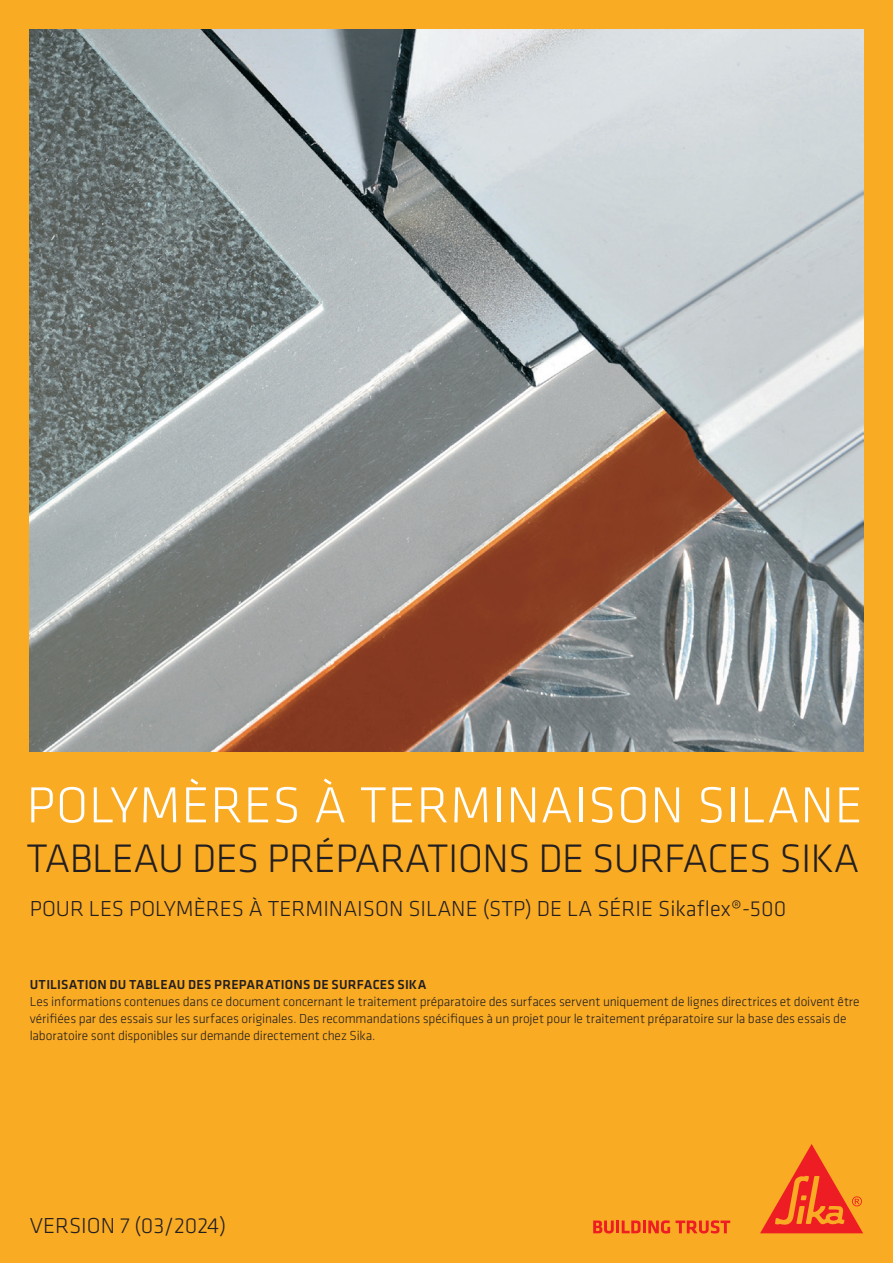
<style>
.page{position:relative;width:893px;height:1263px;background:#faab24}
.page>*{position:absolute;margin:0;border:0;box-sizing:border-box;transform-origin:0 0}
.t1{font:300 52.5px "Klavika";letter-spacing:.015em;color:#fff}
.t2{font:300 41.25px "Klavika";letter-spacing:-.015em;color:#231f20}
.t3{font:300 22.5px "Klavika";color:#231f20}
.t4{font:300 13.5px/17px "Klavika";letter-spacing:-.01em;color:#231f20}
.t5{font:500 13.5px "Klavika";letter-spacing:.015em;color:#231f20}
</style>
<div class="page">
<svg style="left:593px;top:1220px;width:137px;height:13px"></svg>
<svg style="left:760px;top:1144px;width:103px;height:89px"></svg>
<img style="left:30px;top:30px;width:833px;height:722px">
<h1 class="t1" style="left:27px;top:773px;width:838px">POLYMÈRES À TERMINAISON SILANE</h1>
<h2 class="t2" style="left:27px;top:833px;width:834px">TABLEAU DES PRÉPARATIONS DE SURFACES SIKA</h2>
<h3 class="t3" style="left:30px;top:895px;width:758px">POUR LES POLYMÈRES À TERMINAISON SILANE (STP) DE LA SÉRIE Sikaflex®-500</h3>
<p class="t5" style="left:30px;top:975px;width:398px">UTILISATION DU TABLEAU DES PREPARATIONS DE SURFACES SIKA</p>
<p class="t4" style="left:30px;top:993px;width:831px">Les informations contenues dans ce document concernant le traitement préparatoire des surfaces servent uniquement de lignes directrices et doivent être vérifiées par des essais sur les surfaces originales. Des recommandations spécifiques à un projet pour le traitement préparatoire sur la base des essais de laboratoire sont disponibles sur demande directement chez Sika.</p>
<h3 class="t3" style="left:30px;top:1212px;width:198px">VERSION 7 (03/2024)</h3>
</div>
